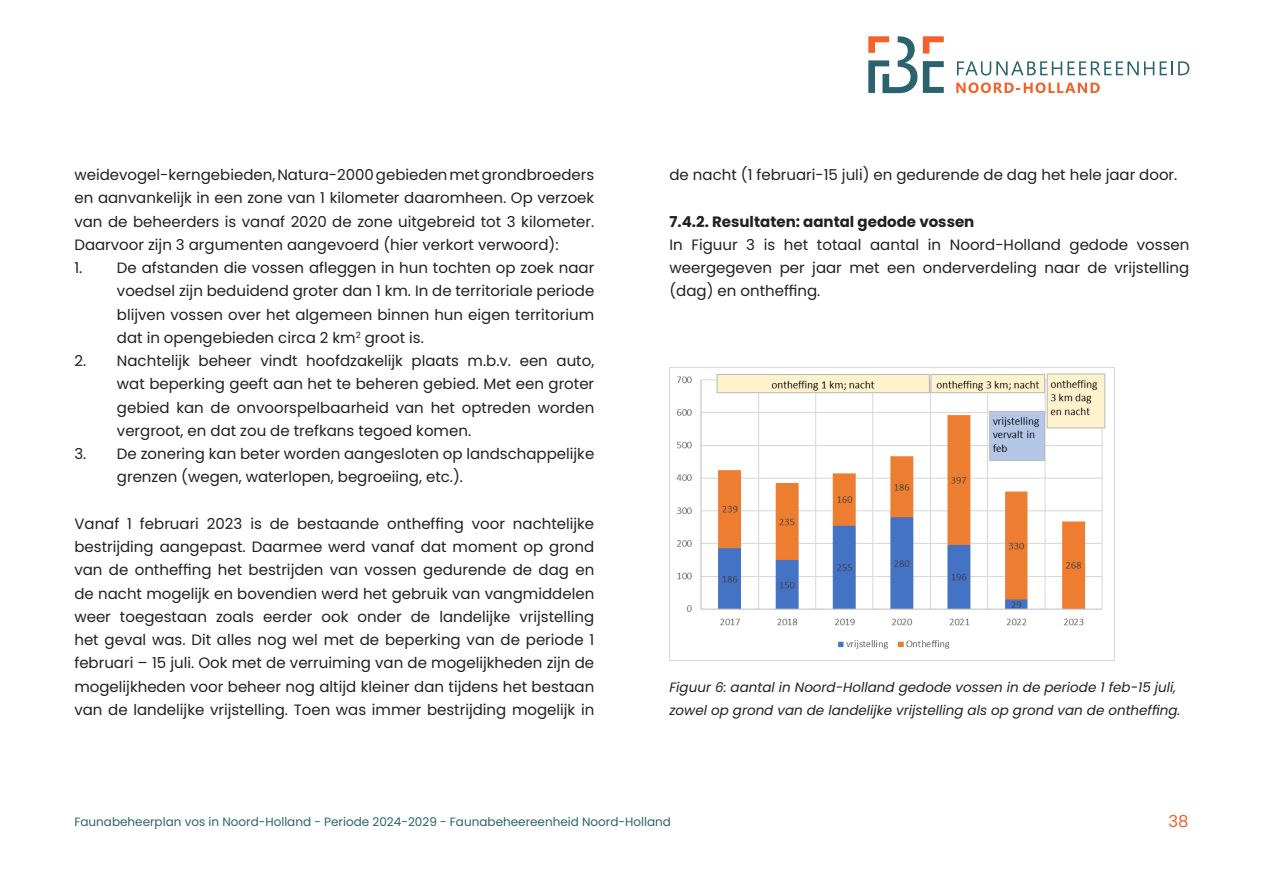
<style>
.page{position:relative;width:1263px;height:893px;background:#fff}
.page>*{position:absolute;margin:0;border:0;box-sizing:border-box;transform-origin:0 0}
.t1{font:16.5px "Poppins";color:#f2622b}
.t2{font:15px/23.2px "Poppins";color:#231f20;text-align:justify}
.t3{font:700 15px "Poppins";color:#231f20}
.t4{font:italic 13.5px/23.2px "Poppins";color:#231f20}
.t5{font:12px "Poppins";color:#2a636d}
</style>
<div class="page">
<svg style="left:868px;top:36px;width:49px;height:57px"></svg>
<svg style="left:923px;top:61px;width:21px;height:32px"></svg>
<svg style="left:923px;top:36px;width:21px;height:18px"></svg>
<svg style="left:957px;top:61px;width:197px;height:15px"></svg>
<svg style="left:1160px;top:61px;width:29px;height:14px"></svg>
<svg style="left:956px;top:82px;width:144px;height:11px"></svg>
<img style="left:669px;top:368px;width:446px;height:293px">
<p class="t2" style="left:74px;top:163px;width:521px">weidevogel-kerngebieden, Natura-2000 gebieden met grondbroeders en aanvankelijk in een zone van 1 kilometer daaromheen. Op verzoek van de beheerders is vanaf 2020 de zone uitgebreid tot 3 kilometer.<br>Daarvoor zijn 3 argumenten aangevoerd (hier verkort verwoord):</p>
<p class="t2" style="left:117px;top:256px;width:479px;text-indent:-43px">1. De afstanden die vossen afleggen in hun tochten op zoek naar voedsel zijn beduidend groter dan 1 km. In de territoriale periode blijven vossen over het algemeen binnen hun eigen territorium dat in opengebieden circa 2 km<sup>2</sup> groot is.</p>
<p class="t2" style="left:117px;top:349px;width:479px;text-indent:-43px">2. Nachtelijk beheer vindt hoofdzakelijk plaats m.b.v. een auto, wat beperking geeft aan het te beheren gebied. Met een groter gebied kan de onvoorspelbaarheid van het optreden worden vergroot, en dat zou de trefkans tegoed komen.</p>
<p class="t2" style="left:117px;top:442px;width:479px;text-indent:-43px">3. De zonering kan beter worden aangesloten op landschappelijke grenzen (wegen, waterlopen, begroeiing, etc.).</p>
<p class="t2" style="left:74px;top:512px;width:521px">Vanaf 1 februari 2023 is de bestaande ontheffing voor nachtelijke bestrijding aangepast. Daarmee werd vanaf dat moment op grond van de ontheffing het bestrijden van vossen gedurende de dag en de nacht mogelijk en bovendien werd het gebruik van vangmiddelen weer toegestaan zoals eerder ook onder de landelijke vrijstelling het geval was. Dit alles nog wel met de beperking van de periode 1 februari – 15 juli. Ook met de verruiming van de mogelijkheden zijn de mogelijkheden voor beheer nog altijd kleiner dan tijdens het bestaan van de landelijke vrijstelling. Toen was immer bestrijding mogelijk in</p>
<p class="t2" style="left:669px;top:163px;width:509px">de nacht (1 februari-15 juli) en gedurende de dag het hele jaar door.</p>
<p class="t3" style="left:669px;top:213px;width:306px">7.4.2. Resultaten: aantal gedode vossen</p>
<p class="t2" style="left:669px;top:233px;width:521px">In Figuur 3 is het totaal aantal in Noord-Holland gedode vossen weergegeven per jaar met een onderverdeling naar de vrijstelling (dag) en ontheffing.</p>
<p class="t4" style="left:669px;top:675px;width:512px">Figuur 6: aantal in Noord-Holland gedode vossen in de periode 1 feb-15 juli, zowel op grond van de landelijke vrijstelling als op grond van de ontheffing.</p>
<p class="t5" style="left:74px;top:815px;width:598px">Faunabeheerplan vos in Noord-Holland - Periode 2024-2029 - Faunabeheereenheid Noord-Holland</p>
<p class="t1" style="left:1168px;top:812px;width:22px">38</p>
</div>
